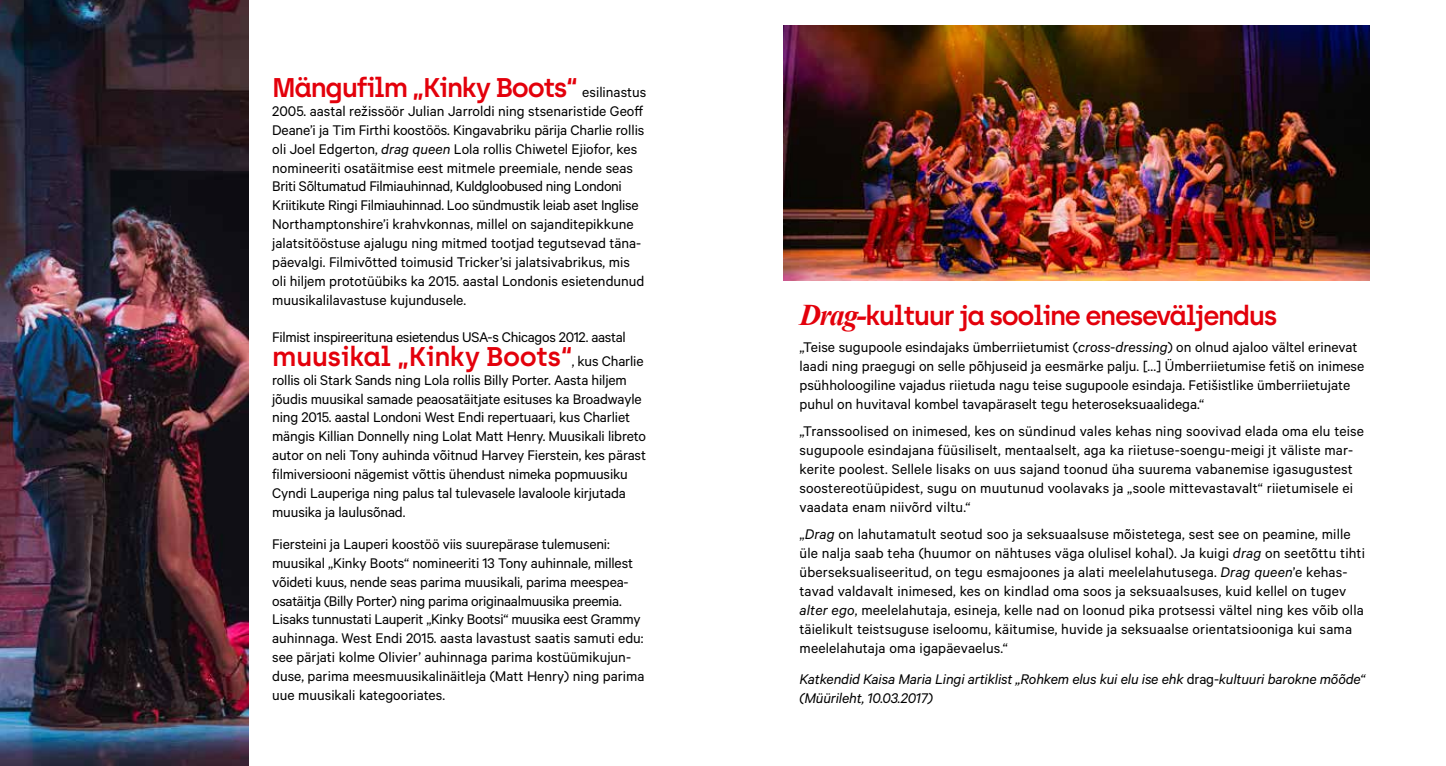
<style>
.page{position:relative;width:1446px;height:766px;background:#fff}
.page>*{position:absolute;margin:0;border:0;box-sizing:border-box;transform-origin:0 0}
.t1{font:600 27px "Vanemuine";letter-spacing:-.05em;color:#e3000b}
.t2{font:600 27px "Vanemuine";letter-spacing:-.02em;color:#e3000b}
.t3{font:15.75px/18.9px "Calibre";color:#000}
.t4{font:italic 15.75px/18.9px "Calibre";letter-spacing:-.01em;color:#000}
.t5{font:15.75px "Calibre";letter-spacing:-.02em;color:#000}
.s1{font-family:"Calibre";font-weight:400;font-size:15.75px;color:#000}
.s2{font-style:italic}
.s3{font-family:"Times New Roman";font-weight:700;font-style:italic;font-size:30px}
.s4{font-style:normal}
</style>
<div class="page">
<img style="left:783px;top:26px;width:586px;height:254px">
<img style="left:0;top:0;width:249px;height:765px">
<h1 class="t1" style="left:272px;top:71px;width:376px">Mängufilm „Kinky Boots“ <span class="s1">esilinastus</span></h1>
<p class="t3" style="left:272px;top:101px;width:374px">2005. aastal režissöör Julian Jarroldi ning stsenaristide Geoff Deane’i ja Tim Firthi koostöös. Kingavabriku pärija Charlie rollis oli Joel Edgerton, <span class="s2">drag queen</span> Lola rollis Chiwetel Ejiofor, kes nomineeriti osatäitmise eest mitmele preemiale, nende seas Briti Sõltumatud Filmiauhinnad, Kuldgloobused ning Londoni Kriitikute Ringi Filmiauhinnad. Loo sündmustik leiab aset Inglise Northamptonshire’i krahvkonnas, millel on sajanditepikkune jalatsitööstuse ajalugu ning mitmed tootjad tegutsevad täna&shy;päevalgi. Filmivõtted toimusid Tricker’si jalatsivabrikus, mis oli hiljem prototüübiks ka 2015. aastal Londonis esietendunud muusikalilavastuse kujundusele.</p>
<p class="t5" style="left:272px;top:327px;width:355px">Filmist inspireerituna esietendus USA-s Chicagos 2012. aastal</p>
<h1 class="t2" style="left:272px;top:340px;width:373px">muusikal „Kinky Boots“<span class="s1">, kus Charlie</span></h1>
<p class="t3" style="left:272px;top:369px;width:375px">rollis oli Stark Sands ning Lola rollis Billy Porter. Aasta hiljem jõudis muusikal samade peaosatäitjate esituses ka Broadwayle ning 2015. aastal Londoni West Endi repertuaari, kus Charliet mängis Killian Donnelly ning Lolat Matt Henry. Muusikali libreto autor on neli Tony auhinda võitnud Harvey Fierstein, kes pärast filmiversiooni nägemist võttis ühendust nimeka popmuusiku Cyndi Lauperiga ning palus tal tulevasele lavaloole kirjutada muusika ja laulusõnad.</p>
<p class="t3" style="left:272px;top:533px;width:374px">Fiersteini ja Lauperi koostöö viis suurepärase tulemuseni: muusikal „Kinky Boots“ nomineeriti 13 Tony auhinnale, millest võideti kuus, nende seas parima muusikali, parima meespea&shy;osatäitja (Billy Porter) ning parima originaalmuusika preemia.<br>Lisaks tunnustati Lauperit „Kinky Bootsi“ muusika eest Grammy auhinnaga. West Endi 2015. aasta lavastust saatis samuti edu: see pärjati kolme Olivier’ auhinnaga parima kostüümikujun&shy;duse, parima meesmuusikalinäitleja (Matt Henry) ning parima uue muusikali kategooriates.</p>
<h1 class="t1" style="left:799px;top:299px;width:479px"><span class="s3">Drag-</span>kultuur ja sooline eneseväljendus</h1>
<p class="t3" style="left:799px;top:337px;width:566px">„Teise sugupoole esindajaks ümberriietumist (<span class="s2">cross-dressing</span>) on olnud ajaloo vältel erinevat laadi ning praegugi on selle põhjuseid ja eesmärke palju. […] Ümberriietumise fetiš on inimese psühholoogiline vajadus riietuda nagu teise sugupoole esindaja. Fetišistlike ümberriietujate puhul on huvitaval kombel tavapäraselt tegu heteroseksuaalidega.“</p>
<p class="t3" style="left:799px;top:421px;width:566px">„Transsoolised on inimesed, kes on sündinud vales kehas ning soovivad elada oma elu teise sugupoole esindajana füüsiliselt, mentaalselt, aga ka riietuse-soengu-meigi jt väliste mar&shy;kerite poolest. Sellele lisaks on uus sajand toonud üha suurema vabanemise igasugustest soostereotüüpidest, sugu on muutunud voolavaks ja „soole mittevastavalt“ riietumisele ei vaadata enam niivõrd viltu.“</p>
<p class="t3" style="left:799px;top:524px;width:567px">„<span class="s2">Drag</span> on lahutamatult seotud soo ja seksuaalsuse mõistetega, sest see on peamine, mille üle nalja saab teha (huumor on nähtuses väga olulisel kohal). Ja kuigi <span class="s2">drag</span> on seetõttu tihti überseksualiseeritud, on tegu esmajoones ja alati meelelahutusega. <span class="s2">Drag queen</span>’e kehas&shy;tavad valdavalt inimesed, kes on kindlad oma soos ja seksuaalsuses, kuid kellel on tugev <span class="s2">alter ego</span>, meelelahutaja, esineja, kelle nad on loonud pika protsessi vältel ning kes võib olla täielikult teistsuguse iseloomu, käitumise, huvide ja seksuaalse orientatsiooniga kui sama meelelahutaja oma igapäevaelus.“</p>
<p class="t4" style="left:799px;top:669px;width:567px">Katkendid Kaisa Maria Lingi artiklist „Rohkem elus kui elu ise ehk <span class="s4">drag-</span>kultuuri barokne mõõde“ (Müürileht, 10.03.2017)</p>
</div>
